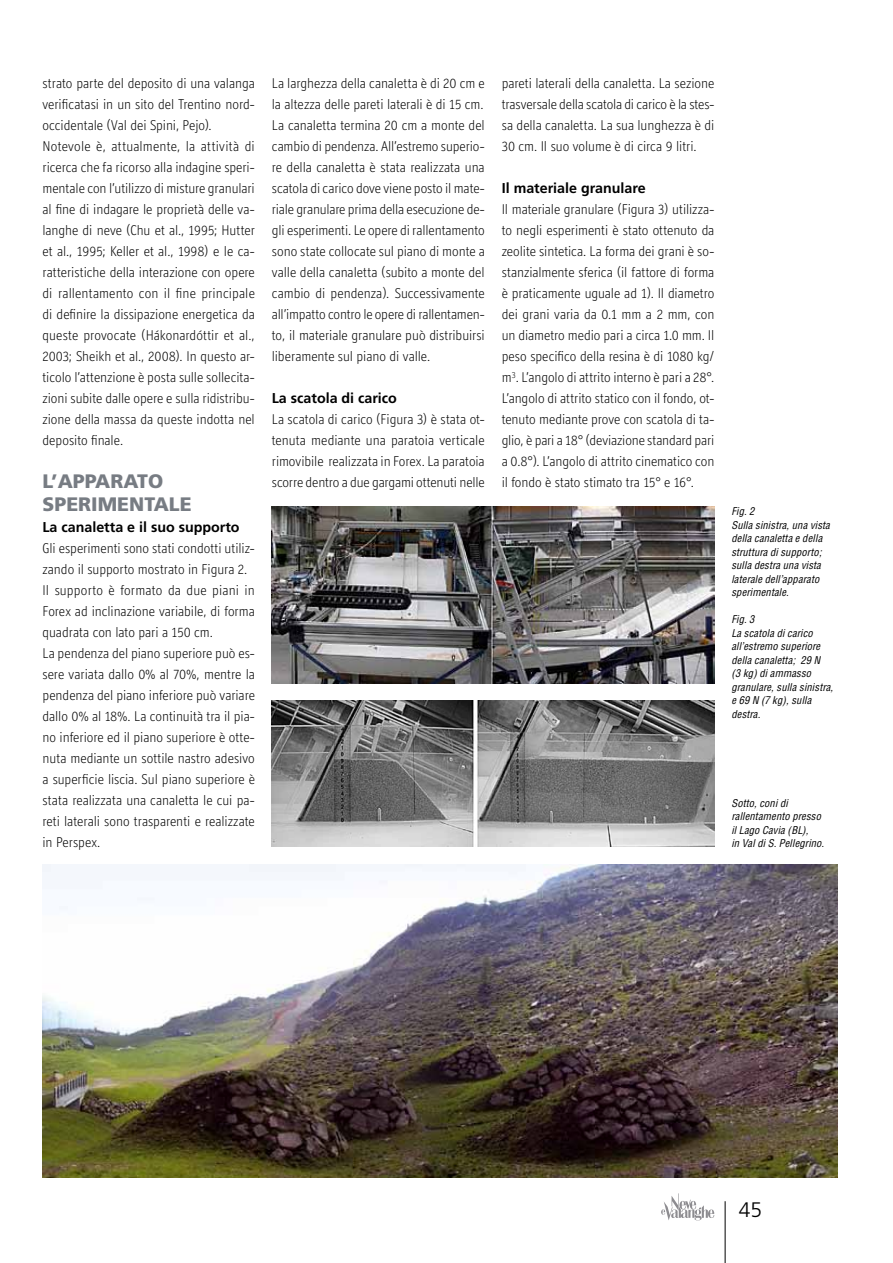
<style>
.page{position:relative;width:893px;height:1263px;background:#fff}
.page>*{position:absolute;margin:0;border:0;box-sizing:border-box;transform-origin:0 0}
.t1{font:300 21px "Frutiger";color:#000}
.t2{font:900 19.5px/22.5px "Frutiger";color:#777c83}
.t3{font:300 14.25px/21px "Officina Display ITC";color:#000;text-align:justify}
.t4{font:700 14.25px "Frutiger";color:#000}
.t5{font:italic condensed 10.5px/13.5px "Helvetica";letter-spacing:.015em;color:#000}
</style>
<div class="page">
<hr style="left:725px;top:1201px;width:1px;height:62px;background:#000">
<svg style="left:661px;top:1193px;width:53px;height:27px"></svg>
<img style="left:272px;top:507px;width:442px;height:176px">
<img style="left:272px;top:700px;width:442px;height:147px">
<img style="left:43px;top:864px;width:795px;height:314px">
<p class="t3" style="left:43px;top:72px;width:214px;text-align:left">strato parte del deposito di una valanga verificatasi in un sito del Trentino nord&shy;occidentale (Val dei Spini, Pejo).<br>Notevole è, attualmente, la attività di ricerca che fa ricorso alla indagine speri&shy;mentale con l’utilizzo di misture granulari al fine di indagare le proprietà delle va&shy;langhe di neve (Chu et al., 1995; Hutter et al., 1995; Keller et al., 1998) e le ca&shy;ratteristiche della interazione con opere di rallentamento con il fine principale di definire la dissipazione energetica da queste provocate (Hákonardóttir et al., 2003; Sheikh et al., 2008). In questo ar&shy;ticolo l’attenzione è posta sulle sollecita&shy;zioni subite dalle opere e sulla ridistribu&shy;zione della massa da queste indotta nel deposito finale.</p>
<h2 class="t2" style="left:43px;top:470px;width:151px">L’APPARATO<br>SPERIMENTALE</h2>
<p class="t4" style="left:43px;top:518px;width:199px">La canaletta e il suo supporto</p>
<p class="t3" style="left:43px;top:537px;width:214px;text-align:left">Gli esperimenti sono stati condotti utiliz&shy;zando il supporto mostrato in Figura 2.<br>Il supporto è formato da due piani in Forex ad inclinazione variabile, di forma quadrata con lato pari a 150 cm.<br>La pendenza del piano superiore può es&shy;sere variata dallo 0% al 70%, mentre la pendenza del piano inferiore può variare dallo 0% al 18%. La continuità tra il pia&shy;no inferiore ed il piano superiore è otte&shy;nuta mediante un sottile nastro adesivo a superficie liscia. Sul piano superiore è stata realizzata una canaletta le cui pa&shy;reti laterali sono trasparenti e realizzate in Perspex.</p>
<p class="t3" style="left:272px;top:72px;width:214px">La larghezza della canaletta è di 20 cm e la altezza delle pareti laterali è di 15 cm.<br>La canaletta termina 20 cm a monte del cambio di pendenza. All’estremo superio&shy;re della canaletta è stata realizzata una scatola di carico dove viene posto il mate&shy;riale granulare prima della esecuzione de&shy;gli esperimenti. Le opere di rallentamento sono state collocate sul piano di monte a valle della canaletta (subito a monte del cambio di pendenza). Successivamente all’impatto contro le opere di rallentamen&shy;to, il materiale granulare può distribuirsi liberamente sul piano di valle.</p>
<p class="t4" style="left:272px;top:390px;width:127px">La scatola di carico</p>
<p class="t3" style="left:272px;top:408px;width:214px">La scatola di carico (Figura 3) è stata ot&shy;tenuta mediante una paratoia verticale rimovibile realizzata in Forex. La paratoia scorre dentro a due gargami ottenuti nelle</p>
<p class="t3" style="left:502px;top:72px;width:214px">pareti laterali della canaletta. La sezione trasversale della scatola di carico è la stes&shy;sa della canaletta. La sua lunghezza è di 30 cm. Il suo volume è di circa 9 litri.</p>
<p class="t4" style="left:502px;top:180px;width:145px">Il materiale granulare</p>
<p class="t3" style="left:502px;top:198px;width:214px">Il materiale granulare (Figura 3) utilizza&shy;to negli esperimenti è stato ottenuto da zeolite sintetica. La forma dei grani è so&shy;stanzialmente sferica (il fattore di forma è praticamente uguale ad 1). Il diametro dei grani varia da 0.1 mm a 2 mm, con un diametro medio pari a circa 1.0 mm. Il peso specifico della resina è di 1080 kg/ m<sup>3</sup>. L’angolo di attrito interno è pari a 28°.<br>L’angolo di attrito statico con il fondo, ot&shy;tenuto mediante prove con scatola di ta&shy;glio, è pari a 18° (deviazione standard pari a 0.8°). L’angolo di attrito cinematico con il fondo è stato stimato tra 15° e 16°.</p>
<p class="t5" style="left:731px;top:505px;width:100px">Fig. 2<br>Sulla sinistra, una vista della canaletta e della struttura di supporto; sulla destra una vista laterale dell’apparato sperimentale.</p>
<p class="t5" style="left:731px;top:613px;width:103px">Fig. 3<br>La scatola di carico all’estremo superiore della canaletta; 29 N<br>(3 kg) di ammasso granulare, sulla sinistra, e 69 N (7 kg), sulla destra.</p>
<p class="t5" style="left:731px;top:796px;width:94px">Sotto, coni di rallentamento presso il Lago Cavia (BL),<br>in Val di S. Pellegrino.</p>
<h1 class="t1" style="left:739px;top:1198px;width:25px">45</h1>
</div>
